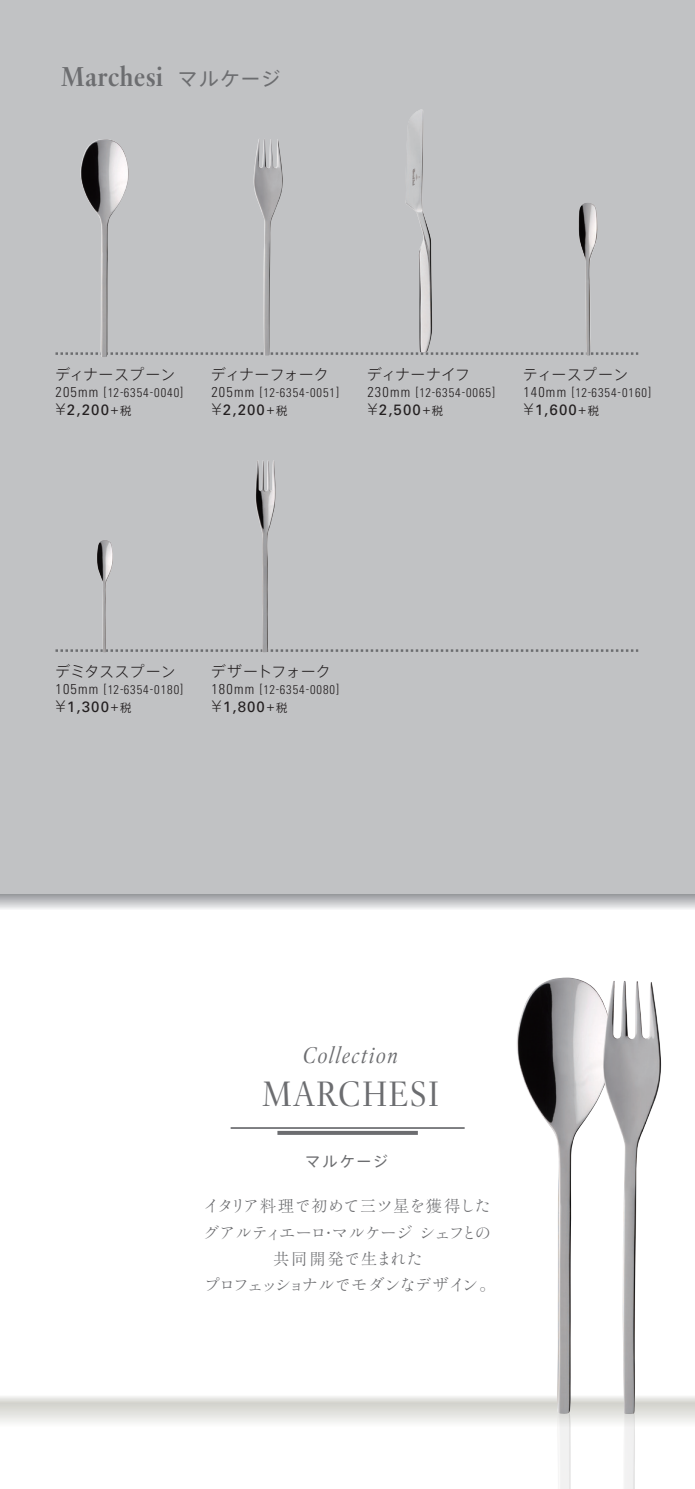
<style>
.page{position:relative;width:695px;height:1489px;background:#fff}
.page>*{position:absolute;margin:0;border:0;box-sizing:border-box;transform-origin:0 0}
.t1{font:35px "Villeroy Boch";letter-spacing:.035em;color:#6c6d70}
.t2{font:700 27px "Villeroy Boch";letter-spacing:.01em;color:#6c6d70}
.t3{font:italic 22.5px "Villeroy Boch";letter-spacing:.06em;color:#6c6d70}
.t4{font:16.25px/26.2px "Ryumin Std Light KO";letter-spacing:-.075em;color:#6c6d70}
.t5{font:300 16.25px "Ryumin Pro";color:#6c6d70}
.t6{font:15px "Univers";letter-spacing:.075em;color:#231f20}
.t7{font:300 15px "Axis Std";color:#231f20}
.t8{font:300 15px "Axis Std";letter-spacing:-.025em;color:#231f20}
.t9{font:15px "Axis Std";letter-spacing:.135em;color:#6c6d70}
.t10{font:300 condensed 12.5px "Univers";letter-spacing:.075em;color:#231f20}
.s1{font-family:"Axis Std";font-weight:400;font-size:19.5px}
.s2{font-size:14.25px}
.s3{font-family:"Axis Std";font-weight:300}
.s4{font-weight:300;font-size:13.5px}
.s5{font-family:"Koz Go Pro";font-size:11.25px}
.s6{font-family:"Ryumin Pro";font-weight:300}
.s7{font-family:"Ryumin Std Light KO";font-weight:400}
</style>
<div class="page">
<svg style="left:0;top:893px;width:694px;height:16px;background:#c2c3c6"></svg>
<div style="left:0;top:0;width:694px;height:893px;background:#c1c2c4"></div>
<svg style="left:0;top:1396px;width:694px;height:27px;background:#e3e3df"></svg>
<hr style="left:230px;top:1127px;width:234px;height:1px;background:#6c6d70">
<svg style="left:277px;top:1130px;width:141px;height:4px"></svg>
<svg style="left:55px;top:352px;width:583px;height:3px"></svg>
<svg style="left:55px;top:649px;width:583px;height:2px"></svg>
<img style="left:255px;top:460px;width:20px;height:192px">
<img style="left:253px;top:139px;width:30px;height:216px">
<img style="left:80px;top:139px;width:49px;height:218px">
<img style="left:515px;top:1414px;width:88px;height:74px">
<img style="left:603px;top:1413px;width:58px;height:75px">
<img style="left:578px;top:203px;width:19px;height:152px">
<img style="left:97px;top:540px;width:16px;height:112px">
<img style="left:405px;top:109px;width:27px;height:244px">
<img style="left:515px;top:977px;width:98px;height:437px">
<img style="left:603px;top:980px;width:58px;height:433px">
<h2 class="t2" style="left:61px;top:59px;width:221px">Marchesi <span class="s1">マルケージ</span></h2>
<p class="t7" style="left:55px;top:363px;width:122px">ディナースプーン</p>
<p class="t10" style="left:55px;top:384px;width:129px"><span class="s2">205mm</span> [12-6354-0040]</p>
<p class="t6" style="left:55px;top:400px;width:77px"><span class="s3">¥</span>2,200<span class="s4">+</span><span class="s5">税</span></p>
<p class="t7" style="left:211px;top:363px;width:120px">ディナーフォーク</p>
<p class="t10" style="left:211px;top:384px;width:129px"><span class="s2">205mm</span> [12-6354-0051]</p>
<p class="t6" style="left:211px;top:400px;width:77px"><span class="s3">¥</span>2,200<span class="s4">+</span><span class="s5">税</span></p>
<p class="t8" style="left:367px;top:363px;width:105px">ディナーナイフ</p>
<p class="t10" style="left:367px;top:384px;width:129px"><span class="s2">230mm</span> [12-6354-0065]</p>
<p class="t6" style="left:367px;top:400px;width:77px"><span class="s3">¥</span>2,500<span class="s4">+</span><span class="s5">税</span></p>
<p class="t7" style="left:523px;top:363px;width:107px">ティースプーン</p>
<p class="t10" style="left:523px;top:384px;width:129px"><span class="s2">140mm</span> [12-6354-0160]</p>
<p class="t6" style="left:523px;top:400px;width:77px"><span class="s3">¥</span>1,600<span class="s4">+</span><span class="s5">税</span></p>
<p class="t7" style="left:55px;top:660px;width:122px">デミタススプーン</p>
<p class="t10" style="left:55px;top:681px;width:129px"><span class="s2">105mm</span> [12-6354-0180]</p>
<p class="t6" style="left:55px;top:697px;width:77px"><span class="s3">¥</span>1,300<span class="s4">+</span><span class="s5">税</span></p>
<p class="t7" style="left:211px;top:660px;width:121px">デザートフォーク</p>
<p class="t10" style="left:211px;top:681px;width:129px"><span class="s2">180mm</span> [12-6354-0080]</p>
<p class="t6" style="left:211px;top:697px;width:77px"><span class="s3">¥</span>1,800<span class="s4">+</span><span class="s5">税</span></p>
<h3 class="t3" style="left:302px;top:1040px;width:97px">Collection</h3>
<h1 class="t1" style="left:262px;top:1071px;width:179px">MARCHESI</h1>
<p class="t9" style="left:305px;top:1149px;width:84px">マルケージ</p>
<h3 class="t4" style="left:203px;top:1191px;width:289px">イタリア<span class="s6">料理</span>で<span class="s6">初</span>めて<span class="s6">三</span>ツ<span class="s6">星</span>を<span class="s6">獲得</span>したグアルティエーロ・マルケージシェフとの</h3>
<h3 class="t5" style="left:273px;top:1245px;width:151px">共同開発<span class="s7">で</span>生<span class="s7">まれた</span></h3>
<h3 class="t4" style="left:204px;top:1270px;width:292px">プロフェッショナルでモダンなデザイン。</h3>
</div>
